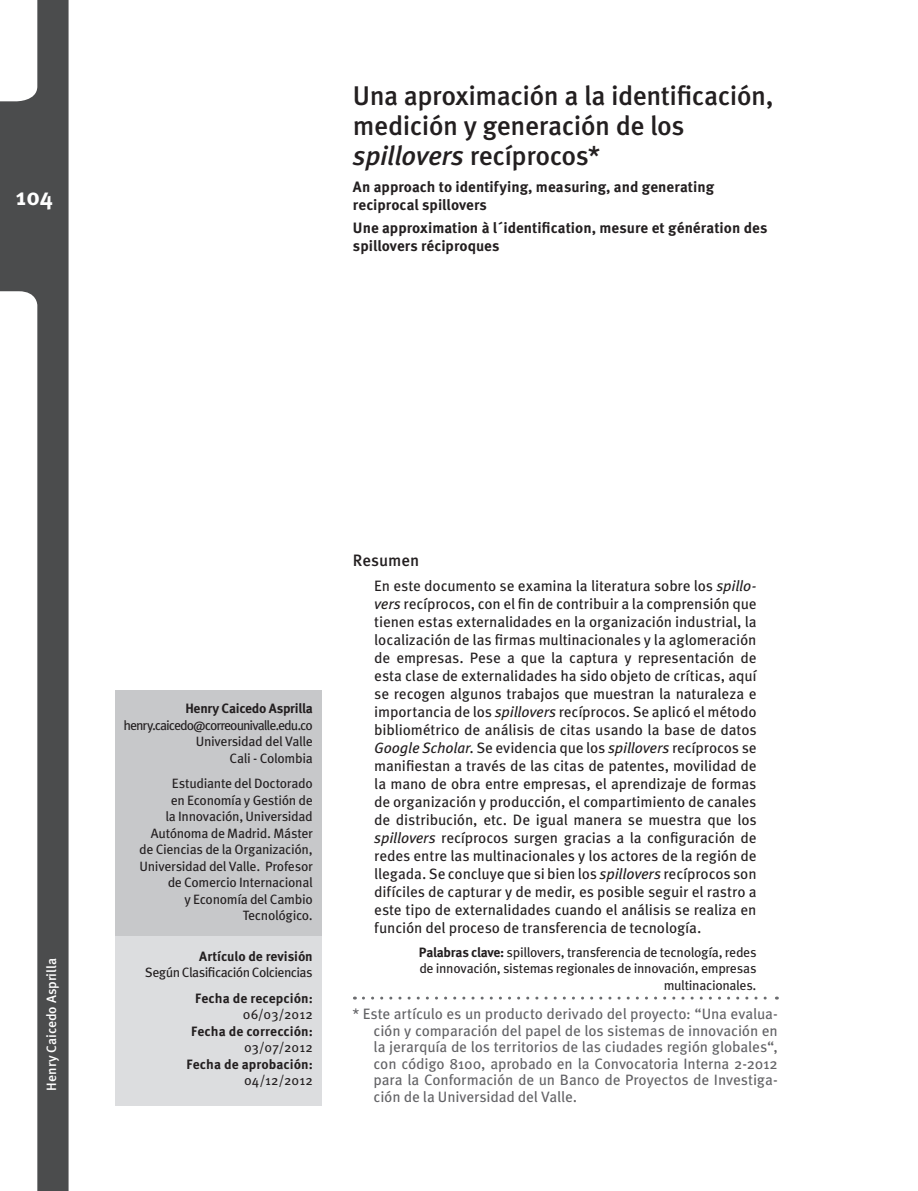
<style>
.page{position:relative;width:918px;height:1191px;background:#fff}
.page>*{position:absolute;margin:0;border:0;box-sizing:border-box;transform-origin:0 0}
.titulos_portada_de_a{font:500 27px/30px "Meta Pro";letter-spacing:-.02em;color:#231f20}
.t1{font:700 24px "Meta Pro";color:#fff}
.resumen{font:500 16.5px "Meta Pro";color:#231f20}
.resumen-2{font:15px/18px "Meta Pro";letter-spacing:-.01em;color:#231f20;text-align:justify}
.citas{font:15px/16.5px "Meta Pro";letter-spacing:-.01em;color:#636366;text-align:justify}
.titulos_portada_de_a-2{font:700 15px/18px "Meta Pro";color:#231f20}
.creditos{font:13.5px/16.5px "Meta Pro";letter-spacing:-.025em;color:#231f20;text-align:right}
.resumen-3{font:13.5px/16.5px "Meta Pro";letter-spacing:-.025em;color:#231f20;text-align:right}
.creditos-2{font:700 13.5px "Meta Pro";letter-spacing:.005em;color:#231f20}
.creditos-3{font:13.5px "Meta Pro";letter-spacing:-.075em;color:#231f20}
.creditos-4{font:13.5px "Meta Pro";letter-spacing:-.045em;color:#231f20}
.creditos-5{font:700 13.5px "Meta Pro";letter-spacing:-.025em;color:#231f20}
.t2{font:500 13.5px "Meta Pro";color:#fff}
.s1{font-style:italic}
.s2{font-weight:700}
</style>
<div class="page">
<svg style="left:0;top:0;width:69px;height:1191px;fill:#4b4c4d"></svg>
<div style="left:115px;top:936px;width:206px;height:170px;background:#dcdddf"></div>
<div style="left:115px;top:691px;width:206px;height:245px;background:#c7c8ca"></div>
<svg style="left:363px;top:996px;width:414px;height:3px"></svg>
<p class="t1" style="left:16px;top:181px;width:38px">104</p>
<p class="titulos_portada_de_a" style="left:353px;top:82px;width:422px">Una aproximación a la identificación, medición y generación de los <span class="s1">spillovers</span> recíprocos*</p>
<p class="titulos_portada_de_a-2" style="left:353px;top:179px;width:363px">An approach to identifying, measuring, and generating reciprocal spillovers</p>
<p class="titulos_portada_de_a-2" style="left:353px;top:219px;width:416px">Une approximation à l´identification, mesure et génération des spillovers réciproques</p>
<p class="t2" style="left:43px;top:1090px;width:134px;rotate:-90deg">Henry Caicedo Asprilla</p>
<p class="creditos-5" style="left:185px;top:700px;width:129px">Henry Caicedo Asprilla</p>
<p class="creditos-3" style="left:124px;top:716px;width:191px">henry.caicedo@correounivalle.edu.co</p>
<p class="creditos" style="left:196px;top:734px;width:119px">Universidad del Valle</p>
<p class="creditos" style="left:230px;top:750px;width:85px">Cali - Colombia</p>
<p class="creditos" style="left:139px;top:776px;width:175px">Estudiante del Doctorado<br>en Economía y Gestión de<br>la Innovación, Universidad<br>Autónoma de Madrid. Máster de Ciencias de la Organización,<br>Universidad del Valle. Profesor de Comercio Internacional<br>y Economía del Cambio<br>Tecnológico.</p>
<p class="creditos-2" style="left:199px;top:947px;width:115px">Artículo de revisión</p>
<p class="creditos-4" style="left:145px;top:964px;width:169px">Según Clasificación Colciencias</p>
<p class="creditos-2" style="left:195px;top:989px;width:119px">Fecha de recepción:</p>
<p class="creditos" style="left:243px;top:1006px;width:72px">06/03/2012</p>
<p class="creditos-2" style="left:191px;top:1022px;width:123px">Fecha de corrección:</p>
<p class="creditos" style="left:244px;top:1039px;width:70px">03/07/2012</p>
<p class="creditos-2" style="left:187px;top:1055px;width:128px">Fecha de aprobación:</p>
<p class="creditos" style="left:244px;top:1072px;width:70px">04/12/2012</p>
<p class="resumen" style="left:353px;top:550px;width:68px">Resumen</p>
<p class="resumen-2" style="left:374px;top:577px;width:384px">En este documento se examina la literatura sobre los <span class="s1">spillo&shy;vers</span> recíprocos, con el fin de contribuir a la comprensión que tienen estas externalidades en la organización industrial, la localización de las firmas multinacionales y la aglomeración de empresas. Pese a que la captura y representación de esta clase de externalidades ha sido objeto de críticas, aquí se recogen algunos trabajos que muestran la naturaleza e importancia de los <span class="s1">spillovers</span> recíprocos. Se aplicó el método bibliométrico de análisis de citas usando la base de datos <span class="s1">Google Scholar</span>. Se evidencia que los <span class="s1">spillovers</span> recíprocos se manifiestan a través de las citas de patentes, movilidad de la mano de obra entre empresas, el aprendizaje de formas de organización y producción, el compartimiento de canales de distribución, etc. De igual manera se muestra que los <span class="s1">spillovers</span> recíprocos surgen gracias a la configuración de redes entre las multinacionales y los actores de la región de llegada. Se concluye que si bien los <span class="s1">spillovers</span> recíprocos son difíciles de capturar y de medir, es posible seguir el rastro a este tipo de externalidades cuando el análisis se realiza en función del proceso de transferencia de tecnología.</p>
<p class="resumen-3" style="left:419px;top:944px;width:339px"><span class="s2">Palabras clave:</span> spillovers, transferencia de tecnología, redes de innovación, sistemas regionales de innovación, empresas multinacionales.</p>
<p class="citas" style="left:374px;top:1006px;width:406px;text-indent:-21px">* Este artículo es un producto derivado del proyecto: “Una evalua&shy;ción y comparación del papel de los sistemas de innovación en la jerarquía de los territorios de las ciudades región globales“, con código 8100, aprobado en la Convocatoria Interna 2-2012 para la Conformación de un Banco de Proyectos de Investiga&shy;ción de la Universidad del Valle.</p>
</div>
